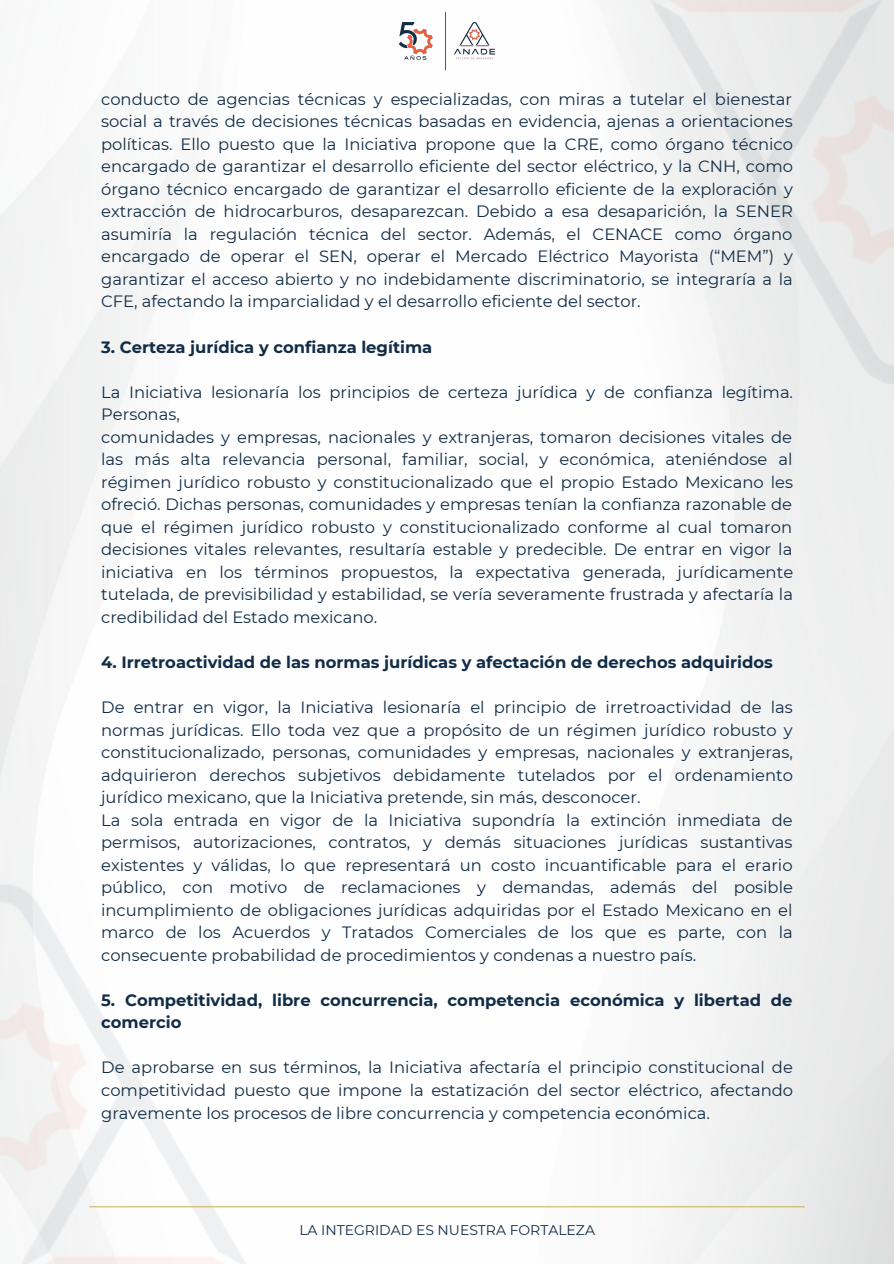
<style>
.page{position:relative;width:894px;height:1264px;background:#fff}
.page>*{position:absolute;margin:0;border:0;box-sizing:border-box;transform-origin:0 0}
.t1{font:16.35px/22.5px "Montserrat";color:#112c46;text-align:justify}
.t2{font:700 16.35px/22.5px "Montserrat";color:#112c46}
.t3{font:13.95px "Montserrat";color:#112c46}
</style>
<div class="page">
<hr style="left:90px;top:1206px;width:714px;height:1px;background:#cab662">
<img style="left:398px;top:12px;width:98px;height:59px">
<p class="t1" style="left:101px;top:88px;width:693px">conducto de agencias técnicas y especializadas, con miras a tutelar el bienestar social a través de decisiones técnicas basadas en evidencia, ajenas a orientaciones políticas. Ello puesto que la Iniciativa propone que la CRE, como órgano técnico encargado de garantizar el desarrollo eficiente del sector eléctrico, y la CNH, como órgano técnico encargado de garantizar el desarrollo eficiente de la exploración y extracción de hidrocarburos, desaparezcan. Debido a esa desaparición, la SENER asumiría la regulación técnica del sector. Además, el CENACE como órgano encargado de operar el SEN, operar el Mercado Eléctrico Mayorista (“MEM”) y garantizar el acceso abierto y no indebidamente discriminatorio, se integraría a la CFE, afectando la imparcialidad y el desarrollo eficiente del sector.</p>
<p class="t2" style="left:101px;top:335px;width:332px">3. Certeza jurídica y confianza legítima</p>
<p class="t1" style="left:101px;top:380px;width:693px">La Iniciativa lesionaría los principios de certeza jurídica y de confianza legítima.<br>Personas,</p>
<p class="t1" style="left:101px;top:425px;width:693px">comunidades y empresas, nacionales y extranjeras, tomaron decisiones vitales de las más alta relevancia personal, familiar, social, y económica, ateniéndose al régimen jurídico robusto y constitucionalizado que el propio Estado Mexicano les ofreció. Dichas personas, comunidades y empresas tenían la confianza razonable de que el régimen jurídico robusto y constitucionalizado conforme al cual tomaron decisiones vitales relevantes, resultaría estable y predecible. De entrar en vigor la iniciativa en los términos propuestos, la expectativa generada, jurídicamente tutelada, de previsibilidad y estabilidad, se vería severamente frustrada y afectaría la credibilidad del Estado mexicano.</p>
<p class="t2" style="left:101px;top:650px;width:673px">4. Irretroactividad de las normas jurídicas y afectación de derechos adquiridos</p>
<p class="t1" style="left:101px;top:696px;width:693px">De entrar en vigor, la Iniciativa lesionaría el principio de irretroactividad de las normas jurídicas. Ello toda vez que a propósito de un régimen jurídico robusto y constitucionalizado, personas, comunidades y empresas, nacionales y extranjeras, adquirieron derechos subjetivos debidamente tutelados por el ordenamiento jurídico mexicano, que la Iniciativa pretende, sin más, desconocer.</p>
<p class="t1" style="left:101px;top:808px;width:693px">La sola entrada en vigor de la Iniciativa supondría la extinción inmediata de permisos, autorizaciones, contratos, y demás situaciones jurídicas sustantivas existentes y válidas, lo que representará un costo incuantificable para el erario público, con motivo de reclamaciones y demandas, además del posible incumplimiento de obligaciones jurídicas adquiridas por el Estado Mexicano en el marco de los Acuerdos y Tratados Comerciales de los que es parte, con la consecuente probabilidad de procedimientos y condenas a nuestro país.</p>
<p class="t2" style="left:101px;top:988px;width:692px">5. Competitividad, libre concurrencia, competencia económica y libertad de comercio</p>
<p class="t1" style="left:101px;top:1056px;width:693px">De aprobarse en sus términos, la Iniciativa afectaría el principio constitucional de competitividad puesto que impone la estatización del sector eléctrico, afectando gravemente los procesos de libre concurrencia y competencia económica.</p>
<p class="t3" style="left:299px;top:1221px;width:297px">LA INTEGRIDAD ES NUESTRA FORTALEZA</p>
</div>
